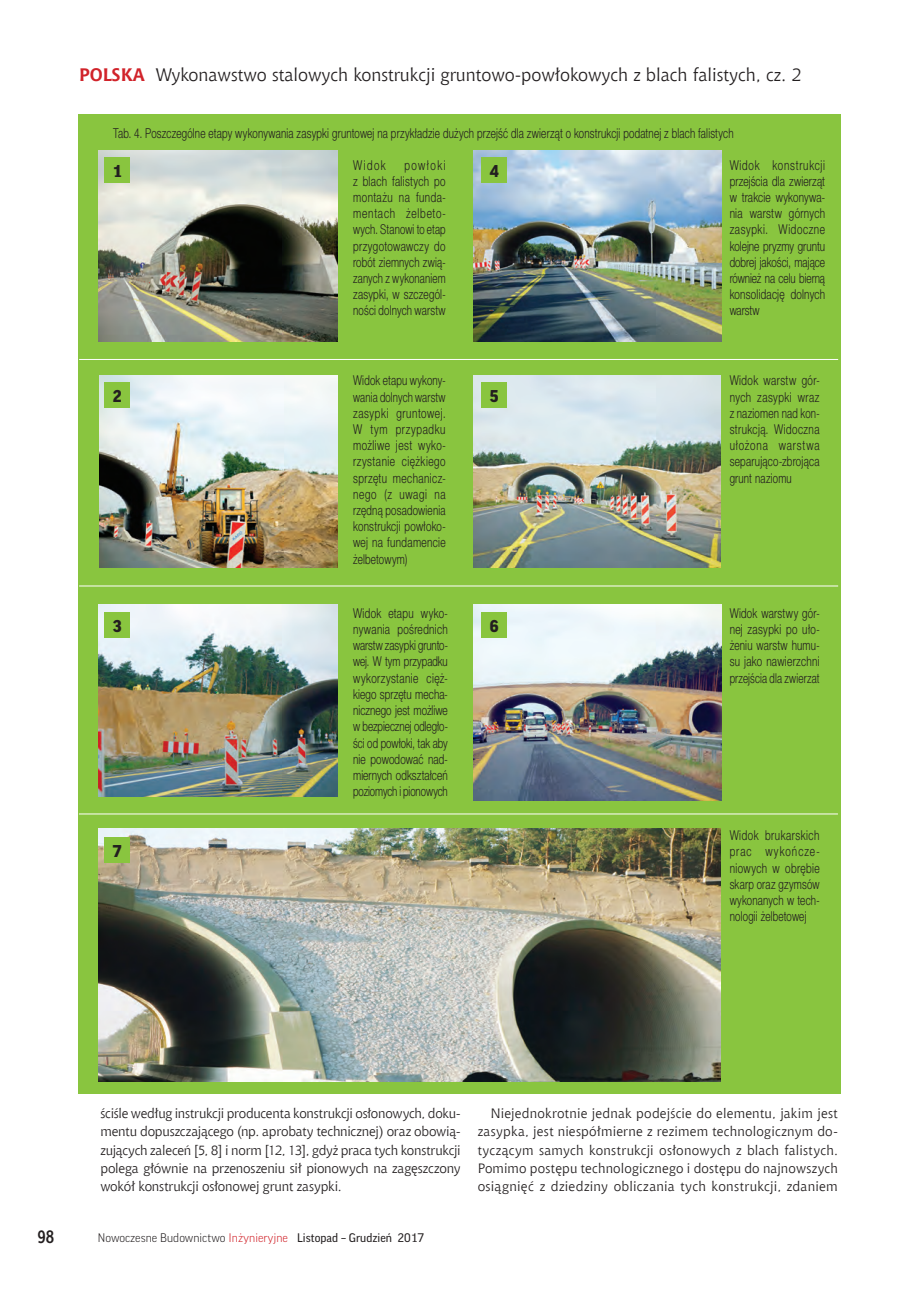
<style>
.page{position:relative;width:919px;height:1289px;background:#fff}
.page>*{position:absolute;margin:0;border:0;box-sizing:border-box;transform-origin:0 0}
.t1{font:18px "Chianti EU";color:#231f20}
.t2{font:700 18px "Aerton Cnd EFN";color:#231f20}
.t3{font:900 16.5px "Good Pro";color:#231f20}
.t4{font:13.5px/16.2px "Switzer Cnd EFN Light";letter-spacing:.015em;color:#231f20;text-align:justify;scale:.92 1}
.t5{font:13.5px/18.3px "Chianti EU";letter-spacing:.01em;color:#231f20;text-align:justify}
.t6{font:13.5px/16.2px "Switzer Cnd EFN Light";letter-spacing:.015em;color:#231f20;text-align:justify;scale:.9 1}
.t7{font:13.5px/16.2px "Switzer Cnd EFN Light";letter-spacing:.015em;color:#231f20;text-align:justify;scale:.91 1}
.t8{font:300 12px "Good Pro";color:#231f20}
.s1{font-weight:700;color:#d1232a}
.s2{color:#d1232a}
.s3{font-weight:400}
</style>
<div class="page">
<div style="left:79px;top:114px;width:761px;height:979px;background:#89c53f"></div>
<img style="left:473px;top:150px;width:248px;height:192px">
<img style="left:99px;top:150px;width:238px;height:192px">
<img style="left:100px;top:375px;width:237px;height:192px">
<img style="left:99px;top:605px;width:238px;height:191px">
<img style="left:473px;top:605px;width:248px;height:195px">
<img style="left:473px;top:375px;width:247px;height:192px">
<hr style="left:79px;top:359px;width:759px;height:1px;background:#fff">
<hr style="left:79px;top:585px;width:759px;height:1px;background:#fff">
<hr style="left:79px;top:813px;width:758px;height:1px;background:#fff">
<img style="left:99px;top:828px;width:621px;height:253px">
<div style="left:104px;top:157px;width:26px;height:25px;background:#89c53f"></div>
<div style="left:104px;top:382px;width:26px;height:26px;background:#89c53f"></div>
<div style="left:104px;top:612px;width:26px;height:26px;background:#89c53f"></div>
<div style="left:481px;top:157px;width:26px;height:25px;background:#89c53f"></div>
<div style="left:481px;top:382px;width:26px;height:26px;background:#89c53f"></div>
<div style="left:481px;top:612px;width:26px;height:26px;background:#89c53f"></div>
<div style="left:104px;top:837px;width:26px;height:25px;background:#89c53f"></div>
<h1 class="t1" style="left:79px;top:64px;width:724px"><span class="s1">POLSKA</span> Wykonawstwo stalowych konstrukcji gruntowo-powłokowych z blach falistych, cz. 2</h1>
<p class="t6" style="left:113px;top:125px;width:690px">Tab. 4. Poszczególne etapy wykonywania zasypki gruntowej na przykładzie dużych przejść dla zwierząt o konstrukcji podatnej z blach falistych</p>
<p class="t4" style="left:353px;top:157px;width:37px">Widok</p>
<p class="t4" style="left:353px;top:157px;width:102px;text-indent:51px">powłoki z blach falistych po montażu na funda&shy;mentach żelbeto&shy;wych. Stanowi to etap przygotowawczy do robót ziemnych zwią&shy;zanych z wykonaniem zasypki, w szczegól&shy;ności dolnych warstw</p>
<p class="t4" style="left:729px;top:157px;width:105px">Widok konstrukcji przejścia dla zwierząt w trakcie wykonywa&shy;nia warstw górnych zasypki. Widoczne kolejne pryzmy gruntu dobrej jakości, mające również na celu bierną konsolidację dolnych warstw</p>
<p class="t3" style="left:113px;top:161px;width:10px">1</p>
<p class="t3" style="left:490px;top:161px;width:10px">4</p>
<p class="t3" style="left:113px;top:387px;width:10px">2</p>
<p class="t3" style="left:113px;top:617px;width:10px">3</p>
<p class="t3" style="left:113px;top:841px;width:10px">7</p>
<p class="t6" style="left:353px;top:372px;width:104px">Widok etapu wykony&shy;wania dolnych warstw zasypki gruntowej.<br>W tym przypadku możliwe jest wyko&shy;rzystanie ciężkiego sprzętu mechanicz&shy;nego (z uwagi na rzędną posadowienia konstrukcji powłoko&shy;wej na fundamencie żelbetowym)</p>
<p class="t4" style="left:353px;top:605px;width:104px">Widok etapu wyko&shy;nywania pośrednich warstw zasypki grunto&shy;wej. W tym przypadku wykorzystanie cięż&shy;kiego sprzętu mecha&shy;nicznego jest możliwe w bezpiecznej odległo&shy;ści od powłoki, tak aby nie powodować nad&shy;miernych odkształceń poziomych i pionowych</p>
<p class="t3" style="left:490px;top:387px;width:10px">5</p>
<p class="t3" style="left:490px;top:617px;width:10px">6</p>
<p class="t4" style="left:729px;top:372px;width:99px">Widok warstw gór&shy;nych zasypki wraz z naziomen nad kon&shy;strukcją. Widoczna ułożona warstwa separująco-zbrojąca grunt naziomu</p>
<p class="t7" style="left:729px;top:605px;width:100px">Widok warstwy gór&shy;nej zasypki po uło&shy;żeniu warstw humu&shy;su jako nawierzchni przejścia dla zwierzat</p>
<p class="t4" style="left:729px;top:827px;width:99px">Widok brukarskich prac wykończe&shy;niowych w obrębie skarp oraz gzymsów wykonanych w tech&shy;nologii żelbetowej</p>
<p class="t5" style="left:100px;top:1103px;width:362px">ściśle według instrukcji producenta konstrukcji osłonowych, doku&shy;mentu dopuszczającego (np. aprobaty technicznej) oraz obowią&shy;zujących zaleceń [5, 8] i norm [12, 13], gdyż praca tych konstrukcji polega głównie na przenoszeniu sił pionowych na zagęszczony wokół konstrukcji osłonowej grunt zasypki.</p>
<p class="t5" style="left:477px;top:1103px;width:362px;text-indent:13px">Niejednokrotnie jednak podejście do elementu, jakim jest zasypka, jest niespółmierne z rezimem technologicznym do&shy;tyczącym samych konstrukcji osłonowych z blach falistych.<br>Pomimo postępu technologicznego i dostępu do najnowszych osiągnięć z dziedziny obliczania tych konstrukcji, zdaniem</p>
<h1 class="t2" style="left:38px;top:1225px;width:18px">98</h1>
<p class="t8" style="left:98px;top:1230px;width:328px">Nowoczesne Budownictwo <span class="s2">Inżynieryjne</span> <span class="s3">Listopad – Grudzień 2017</span></p>
</div>
